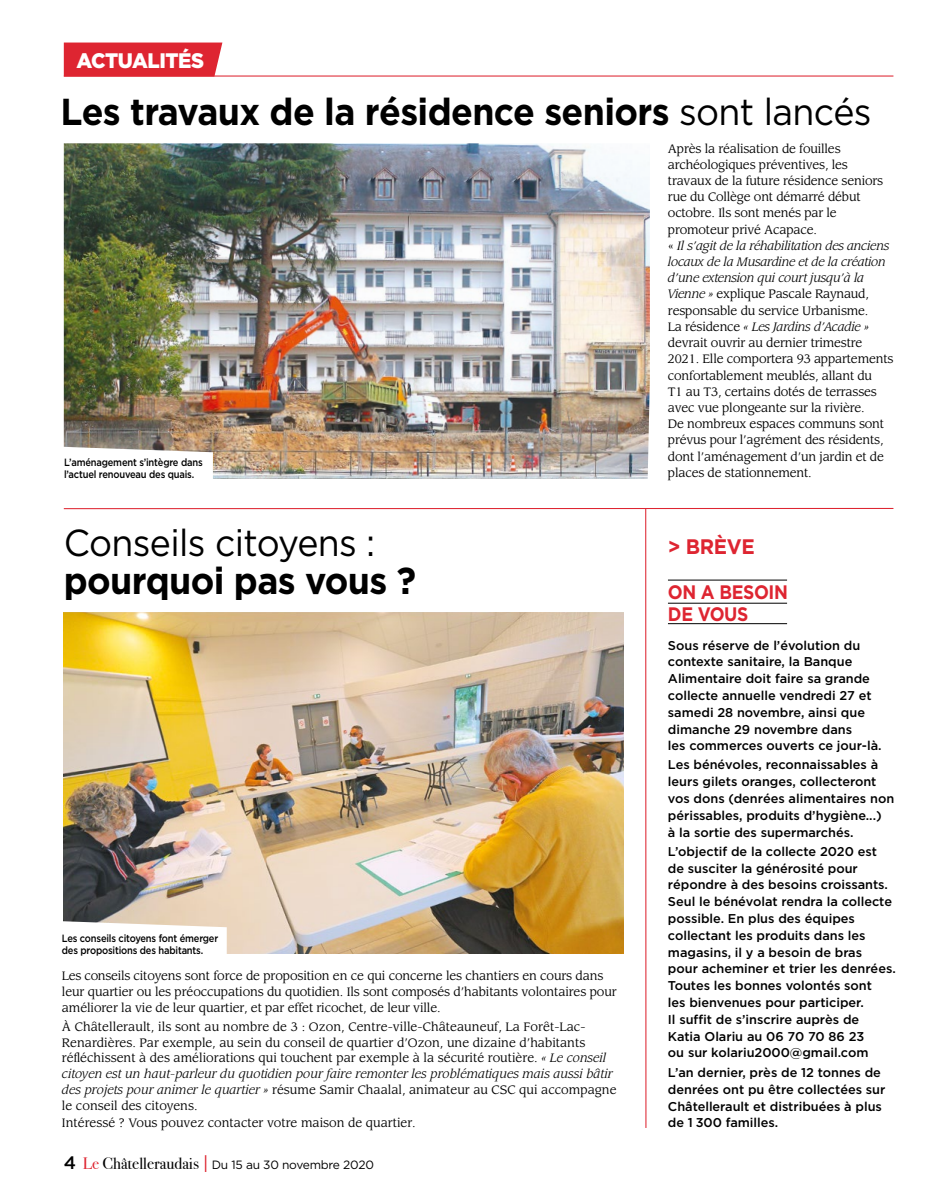
<style>
.page{position:relative;width:936px;height:1191px;background:#fff}
.page>*{position:absolute;margin:0;border:0;box-sizing:border-box;transform-origin:0 0}
.t1{font:700 37.5px "Gotham";letter-spacing:-.02em;color:#000;scale:.95 1}
.t2{font:37.5px "Gotham";letter-spacing:-.02em;color:#000;scale:.95 1}
.t3{font:900 21px "Gotham";letter-spacing:-.02em;color:#fff;scale:.95 1}
.t4{font:700 21px "Gotham";letter-spacing:-.02em;color:#de2531;scale:.95 1}
.t5{font:700 19.5px/22.5px "Gotham";letter-spacing:-.02em;color:#de2531;scale:.9 1}
.t6{font:500 12.75px/16.8px "Gotham";color:#000}
.t7{font:12px/16.2px "Leawood";letter-spacing:-.01em;color:#000}
.t8{font:12px "Gotham";letter-spacing:-.02em;color:#000}
.t9{font:500 10.5px/12px "Gotham";letter-spacing:-.02em;color:#000;scale:.89 1}
.s1{font-weight:400}
.s2{font-style:italic}
.s3{font-weight:500;font-size:18px}
.s4{font-family:"Bodoni Svty Two ITCTT Book";font-size:16.5px;color:#de2531}
.s5{font-family:"Bodoni Svty Two ITCTT Book";font-size:16.5px}
.s6{font-weight:300;font-size:24px;color:#de2531}
</style>
<div class="page">
<img style="left:64px;top:612px;width:559px;height:342px">
<hr style="left:668px;top:603px;width:119px;height:1px;background:#000">
<hr style="left:668px;top:579px;width:119px;height:1px;background:#000">
<hr style="left:668px;top:623px;width:119px;height:1px;background:#000">
<img style="left:64px;top:143px;width:585px;height:336px">
<hr style="left:645px;top:508px;width:1px;height:620px;background:#de2531">
<div style="left:64px;top:43px;width:158px;height:32px;background:#de2531"></div>
<hr style="left:64px;top:75px;width:829px;height:2px;background:#de2531">
<svg style="left:63px;top:444px;width:150px;height:35px"></svg>
<svg style="left:63px;top:919px;width:164px;height:35px"></svg>
<hr style="left:64px;top:508px;width:829px;height:1px;background:#de2531">
<h2 class="t3" style="left:77px;top:49px;width:136px">ACTUALITÉS</h2>
<h1 class="t1" style="left:61px;top:90px;width:855px">Les travaux de la résidence seniors <span class="s1">sont lancés</span></h1>
<p class="t9" style="left:64px;top:456px;width:157px">L’aménagement s’intègre dans l’actuel renouveau des quais.</p>
<p class="t7" style="left:668px;top:140px;width:227px">Après la réalisation de fouilles archéologiques préventives, les travaux de la future résidence seniors rue du Collège ont démarré début octobre. Ils sont menés par le promoteur privé Acapace.<br>« <span class="s2">Il s’agit de la réhabilitation des anciens locaux de la Musardine et de la création d’une extension qui court jusqu’à la Vienne »</span> explique Pascale Raynaud, responsable du service Urbanisme.<br>La résidence <span class="s2">« Les Jardins d’Acadie » </span>devrait ouvrir au dernier trimestre 2021. Elle comportera 93 appartements confortablement meublés, allant du<br>T1 au T3, certains dotés de terrasses avec vue plongeante sur la rivière.<br>De nombreux espaces communs sont prévus pour l’agrément des résidents, dont l’aménagement d’un jardin et de places de stationnement.</p>
<h1 class="t2" style="left:64px;top:522px;width:329px">Conseils citoyens :</h1>
<h2 class="t4" style="left:668px;top:534px;width:93px">&gt; BRÈVE</h2>
<h1 class="t1" style="left:64px;top:559px;width:372px">pourquoi pas vous ?</h1>
<h3 class="t5" style="left:668px;top:580px;width:135px">ON A BESOIN<br>DE VOUS</h3>
<p class="t9" style="left:62px;top:932px;width:177px">Les conseils citoyens font émerger des propositions des habitants.</p>
<p class="t7" style="left:62px;top:968px;width:556px">Les conseils citoyens sont force de proposition en ce qui concerne les chantiers en cours dans leur quartier ou les préoccupations du quotidien. Ils sont composés d’habitants volontaires pour améliorer la vie de leur quartier, et par effet ricochet, de leur ville.</p>
<p class="t7" style="left:62px;top:1018px;width:556px">À Châtellerault, ils sont au nombre de 3 : Ozon, Centre-ville-Châteauneuf, La Forêt-Lac-Renardières. Par exemple, au sein du conseil de quartier d’Ozon, une dizaine d’habitants réfléchissent à des améliorations qui touchent par exemple à la sécurité routière. <span class="s2">« Le conseil citoyen est un haut-parleur du quotidien pour faire remonter les problématiques mais aussi bâtir des projets pour animer le quartier »</span> résume Samir Chaalal, animateur au CSC qui accompagne le conseil des citoyens.</p>
<p class="t7" style="left:62px;top:1115px;width:355px">Intéressé ? Vous pouvez contacter votre maison de quartier.</p>
<p class="t8" style="left:64px;top:1157px;width:311px"><span class="s3">4</span> <span class="s4">Le</span> <span class="s5">Châtelleraudais</span> <span class="s6">I</span> Du 15 au 30 novembre 2020</p>
<p class="t6" style="left:668px;top:636px;width:215px">Sous réserve de l’évolution du contexte sanitaire, la Banque<br>Alimentaire doit faire sa grande collecte annuelle vendredi 27 et samedi 28 novembre, ainsi que dimanche 29 novembre dans<br>les commerces ouverts ce jour-là.</p>
<p class="t6" style="left:668px;top:756px;width:228px">Les bénévoles, reconnaissables à leurs gilets oranges, collecteront vos dons (denrées alimentaires non périssables, produits d’hygiène...)<br>à la sortie des supermarchés.</p>
<p class="t6" style="left:668px;top:842px;width:229px">L’objectif de la collecte 2020 est de susciter la générosité pour répondre à des besoins croissants.<br>Seul le bénévolat rendra la collecte possible. En plus des équipes collectant les produits dans les magasins, il y a besoin de bras<br>pour acheminer et trier les denrées.<br>Toutes les bonnes volontés sont<br>les bienvenues pour participer.<br>Il suffit de s’inscrire auprès de<br>Katia Olariu au 06 70 70 86 23<br>ou sur kolariu2000@gmail.com</p>
<p class="t6" style="left:668px;top:1063px;width:219px">L’an dernier, près de 12 tonnes de denrées ont pu être collectées sur<br>Châtellerault et distribuées à plus de 1 300 familles.</p>
</div>
